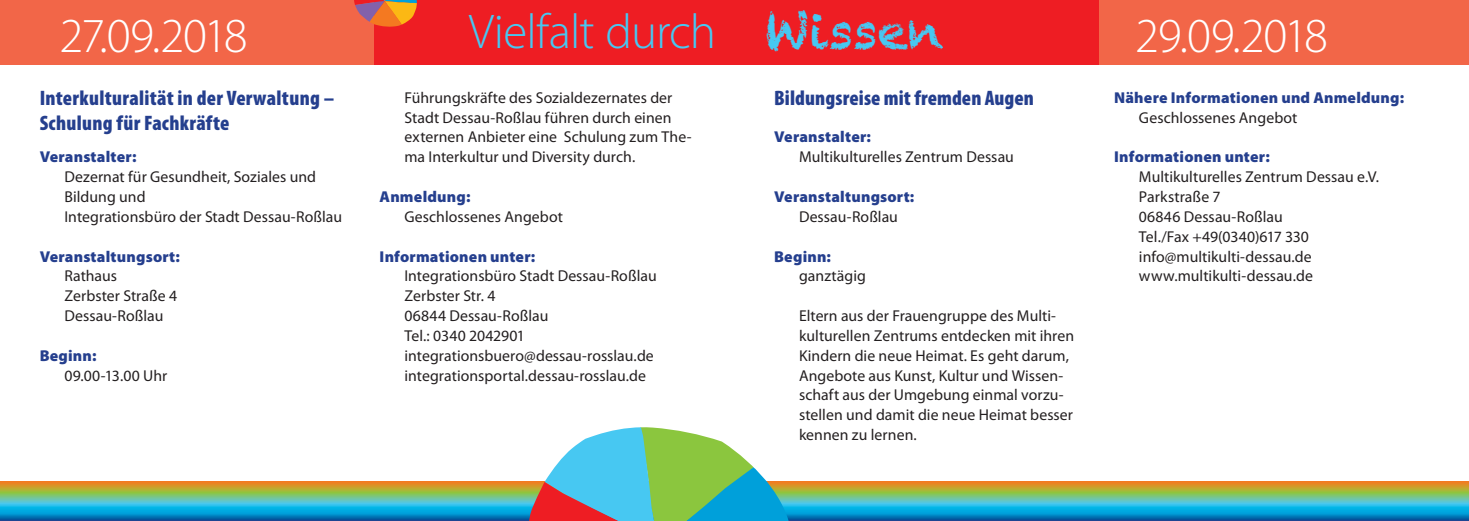
<style>
.page{position:relative;width:1469px;height:521px;background:#fff}
.page>*{position:absolute;margin:0;border:0;box-sizing:border-box;transform-origin:0 0}
.t1{font:300 49px "Myriad Pro";letter-spacing:-.04em;color:#fff}
.t2{font:300 49px "Myriad Pro";letter-spacing:-.015em;color:#47c8f2}
.t3{font:900 condensed 21px/25.2px "Myriad Pro";letter-spacing:.01em;color:#253f8e}
.t4{font:15.75px/19.8px "Myriad Pro";letter-spacing:.005em;color:#231f20}
.t5{font:900 15.75px "Myriad Pro";letter-spacing:.01em;color:#253f8e}
.s1{font-family:"Chalkduster";font-weight:400}
</style>
<div class="page">
<svg style="left:0;top:481px;width:527px;height:40px;background:#5ea591"></svg>
<svg style="left:793px;top:481px;width:675px;height:40px;background:#5ea591"></svg>
<div style="left:0;top:0;width:1468px;height:64px;background:#f26648"></div>
<div style="left:375px;top:0;width:724px;height:64px;background:#ee1d23"></div>
<svg style="left:527px;top:427px;width:266px;height:94px"></svg>
<svg style="left:354px;top:0;width:63px;height:27px"></svg>
<h1 class="t1" style="left:60px;top:6px;width:190px">27.09.2018</h1>
<h1 class="t2" style="left:469px;top:2px;width:476px">Vielfalt durch <span class="s1">Wissen</span></h1>
<h1 class="t1" style="left:1135px;top:6px;width:194px">29.09.2018</h1>
<h2 class="t3" style="left:40px;top:85px;width:296px">Interkulturalität in der Verwaltung –<br>Schulung für Fachkräfte</h2>
<p class="t5" style="left:40px;top:146px;width:98px">Veranstalter:</p>
<p class="t4" style="left:64px;top:167px;width:279px">Dezernat für Gesundheit, Soziales und<br>Bildung und<br>Integrationsbüro der Stadt Dessau-Roßlau</p>
<p class="t5" style="left:40px;top:246px;width:142px">Veranstaltungsort:</p>
<p class="t4" style="left:64px;top:266px;width:114px">Rathaus<br>Zerbster Straße 4<br>Dessau-Roßlau</p>
<p class="t5" style="left:40px;top:345px;width:58px">Beginn:</p>
<p class="t4" style="left:64px;top:365px;width:104px">09.00-13.00 Uhr</p>
<p class="t4" style="left:404px;top:87px;width:289px">Führungskräfte des Sozialdezernates der Stadt Dessau-Roßlau führen durch einen externen Anbieter eine Schulung zum The&shy;ma Interkultur und Diversity durch.</p>
<p class="t5" style="left:379px;top:186px;width:92px">Anmeldung:</p>
<p class="t4" style="left:404px;top:206px;width:160px">Geschlossenes Angebot</p>
<p class="t5" style="left:379px;top:246px;width:157px">Informationen unter:</p>
<p class="t4" style="left:404px;top:266px;width:254px">Integrationsbüro Stadt Dessau-Roßlau<br>Zerbster Str. 4<br>06844 Dessau-Roßlau<br>Tel.: 0340 2042901 integrationsbuero@dessau-rosslau.de integrationsportal.dessau-rosslau.de</p>
<h2 class="t3" style="left:774px;top:85px;width:261px">Bildungsreise mit fremden Augen</h2>
<p class="t5" style="left:774px;top:127px;width:98px">Veranstalter:</p>
<p class="t4" style="left:799px;top:147px;width:216px">Multikulturelles Zentrum Dessau</p>
<p class="t5" style="left:774px;top:186px;width:142px">Veranstaltungsort:</p>
<p class="t4" style="left:799px;top:206px;width:100px">Dessau-Roßlau</p>
<p class="t5" style="left:774px;top:246px;width:58px">Beginn:</p>
<p class="t4" style="left:799px;top:266px;width:68px">ganztägig</p>
<p class="t4" style="left:799px;top:306px;width:277px">Eltern aus der Frauengruppe des Multi&shy;kulturellen Zentrums entdecken mit ihren Kindern die neue Heimat. Es geht darum, Angebote aus Kunst, Kultur und Wissen&shy;schaft aus der Umgebung einmal vorzu&shy;stellen und damit die neue Heimat besser kennen zu lernen.</p>
<p class="t5" style="left:1114px;top:87px;width:291px">Nähere Informationen und Anmeldung:</p>
<p class="t4" style="left:1138px;top:107px;width:160px">Geschlossenes Angebot</p>
<p class="t5" style="left:1114px;top:146px;width:157px">Informationen unter:</p>
<p class="t4" style="left:1138px;top:167px;width:241px">Multikulturelles Zentrum Dessau e.V.<br>Parkstraße 7<br>06846 Dessau-Roßlau<br>Tel./Fax +49(0340)617 330 info@multikulti-dessau.de www.multikulti-dessau.de</p>
</div>
